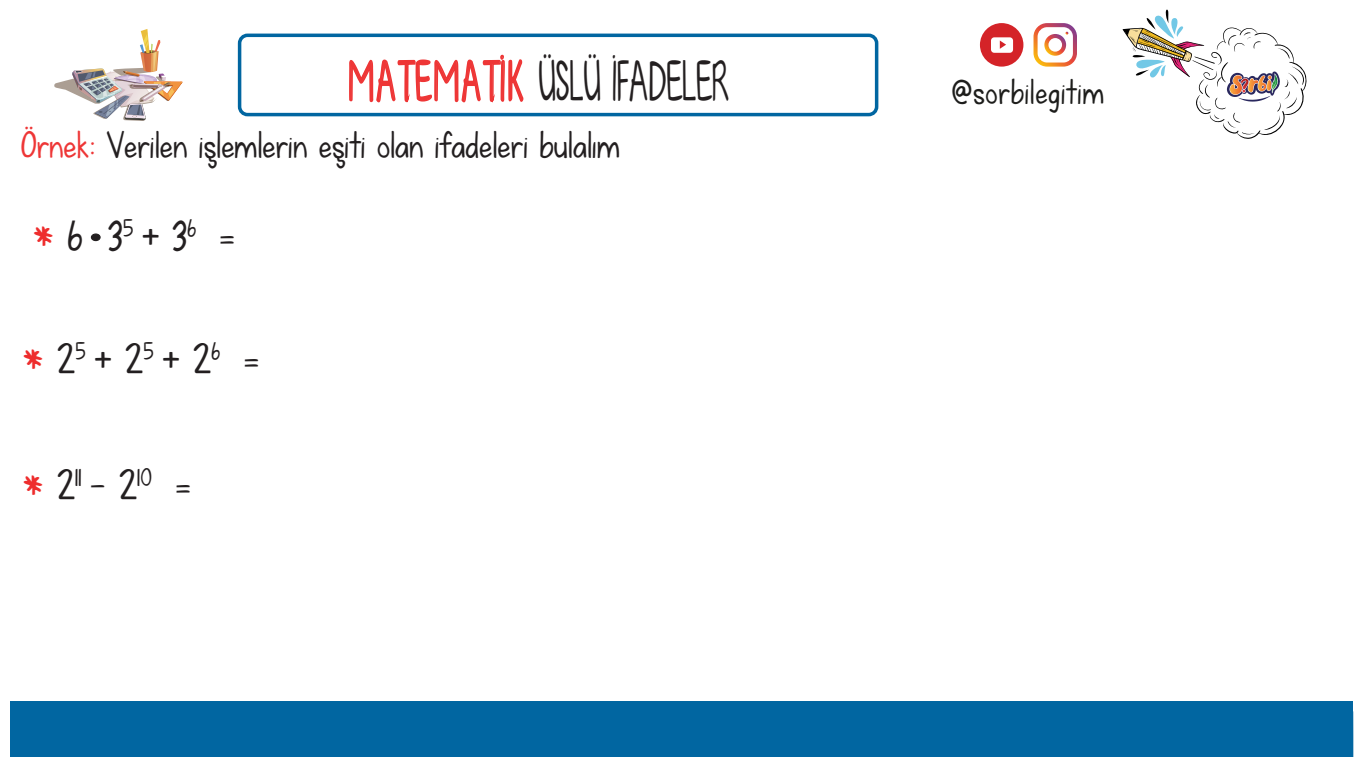
<style>
.page{position:relative;width:1361px;height:766px;background:#fff}
.page>*{position:absolute;margin:0;border:0;box-sizing:border-box;transform-origin:0 0}
.t1{font:56px "KG Fall For You";color:#231f20;scale:.67 1}
.t2{font:42.5px "KG Fall For You";color:#231f20}
.t3{font:37.5px "KG Fall For You";color:#231f20}
.t4{font:34.98px "KG Fall For You";letter-spacing:.02em;color:#1d1d1b}
.s1{color:#ee3636}
.s2{color:#ee2d2d}
</style>
<div class="page">
<svg style="left:1122px;top:9px;width:184px;height:130px"></svg>
<svg style="left:1033px;top:23px;width:44px;height:44px"></svg>
<div style="left:980px;top:23px;width:43px;height:44px;background:#d42328;border-radius:50%"></div>
<svg style="left:991px;top:37px;width:22px;height:16px"></svg>
<div style="left:238px;top:34px;width:640px;height:82px;border:3px solid #0166a1;border-radius:8px"></div>
<img style="left:54px;top:29px;width:128px;height:92px">
<div style="left:10px;top:700px;width:1343px;height:56px;background:#0166a1"></div>
<div style="left:91px;top:234px;width:9px;height:6px;background:#231f20;border-radius:50%"></div>
<div style="left:91px;top:233px;width:10px;height:8px;border:1px solid #231f20;border-radius:50%"></div>
<h1 class="t1" style="left:349px;top:47px;width:569px"><span class="s1">MATEMATİK</span> ÜSLÜ İFADELER</h1>
<p class="t3" style="left:21px;top:122px;width:600px"><span class="s1">Örnek:</span> Verilen işlemlerin eşiti olan ifadeleri bulalım</p>
<p class="t2" style="left:31px;top:210px;width:207px"><span class="s2">*</span> 6 3<sup>5</sup> + 3<sup>6</sup> =</p>
<p class="t2" style="left:21px;top:333px;width:241px"><span class="s2">*</span> 2<sup>5</sup> + 2<sup>5</sup> + 2<sup>6</sup> =</p>
<p class="t2" style="left:21px;top:459px;width:173px"><span class="s2">*</span> 2<sup>11</sup> - 2<sup>10</sup> =</p>
<p class="t4" style="left:952px;top:70px;width:153px">@sorbilegitim</p>
</div>
